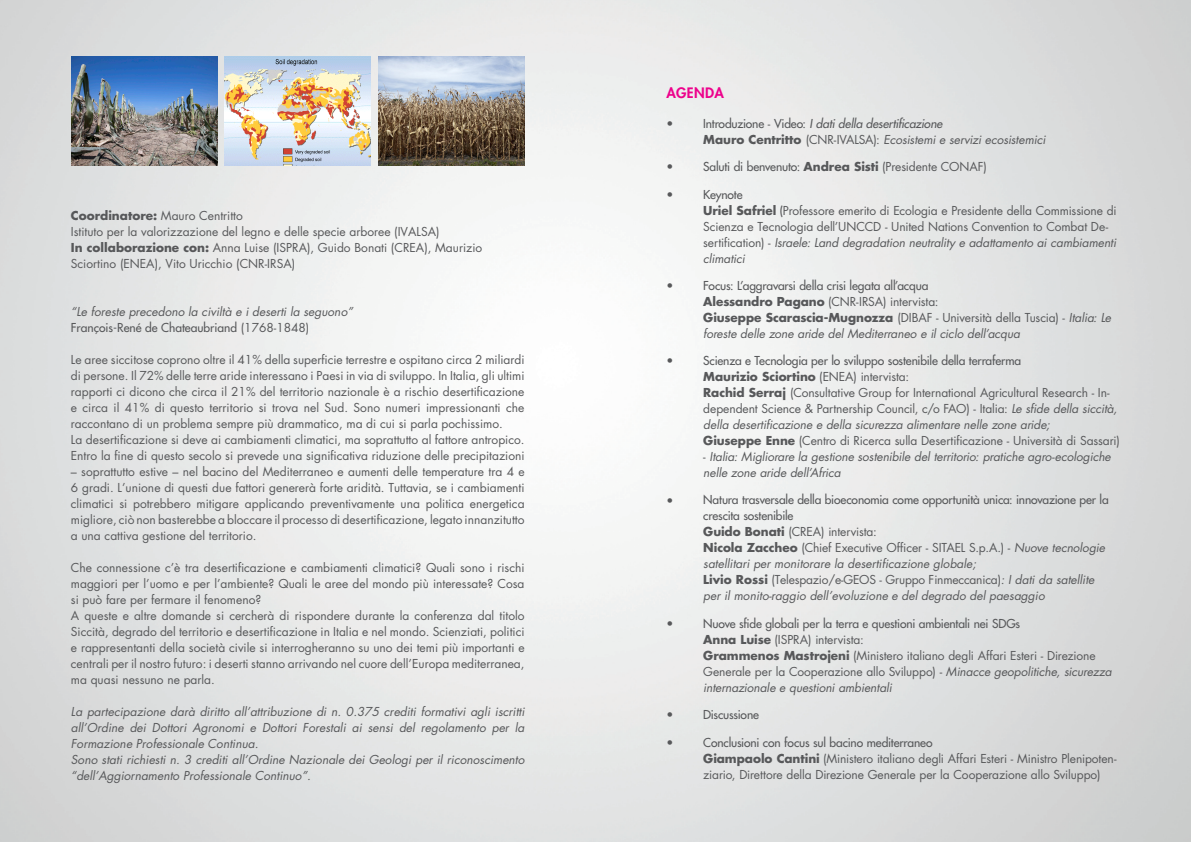
<style>
.page{position:relative;width:1191px;height:842px;background:#fff}
.page>*{position:absolute;margin:0;border:0;box-sizing:border-box;transform-origin:0 0}
.titolo_testo{font:800 14px "Futura Std";letter-spacing:.025em;color:#ed028c}
.testo_descrittivo{font:12px/16px "Futura Std";color:#57585a}
.testo_descrittivo-2{font:italic 12px/16px "Futura Std";color:#57585a}
.testo_descrittivo-3{font:500 12px "Futura Std";color:#57585a}
.s1{font-weight:700}
.s2{font-weight:400}
.s3{font-weight:500;font-style:normal}
.s4{font-style:normal}
.s5{font-weight:500}
.s6{font-weight:700;font-style:normal}
.s7{font-style:italic}
</style>
<div class="page">
<img style="left:0;top:0;width:1191px;height:842px">
<img style="left:72px;top:57px;width:145px;height:109px">
<img style="left:225px;top:57px;width:146px;height:109px">
<img style="left:379px;top:57px;width:145px;height:109px">
<p class="testo_descrittivo" style="left:71px;top:207px;width:173px"><span class="s1">Coordinatore:</span> Mauro Centritto</p>
<p class="testo_descrittivo" style="left:71px;top:223px;width:370px">Istituto per la valorizzazione del legno e delle specie arboree (IVALSA)</p>
<p class="testo_descrittivo" style="left:71px;top:239px;width:413px"><span class="s1">In collaborazione con:</span> Anna Luise (ISPRA), Guido Bonati (CREA), Maurizio<br>Sciortino (ENEA), Vito Uricchio (CNR-IRSA)</p>
<p class="testo_descrittivo-2" style="left:71px;top:303px;width:283px">“Le foreste precedono la civiltà e i deserti la seguono”</p>
<p class="testo_descrittivo-3" style="left:71px;top:320px;width:240px">François-René de Chateaubriand <span class="s2">(1768-1848)</span></p>
<p class="testo_descrittivo" style="left:71px;top:351px;width:455px;text-align:justify">Le aree siccitose coprono oltre il 41% della superficie terrestre e ospitano circa 2 miliardi di persone. Il 72% delle terre aride interessano i Paesi in via di sviluppo. In Italia, gli ultimi rapporti ci dicono che circa il 21% del territorio nazionale è a rischio desertificazione e circa il 41% di questo territorio si trova nel Sud. Sono numeri impressionanti che raccontano di un problema sempre più drammatico, ma di cui si parla pochissimo.</p>
<p class="testo_descrittivo" style="left:71px;top:431px;width:455px">La desertificazione si deve ai cambiamenti climatici, ma soprattutto al fattore antropico.<br>Entro la fine di questo secolo si prevede una significativa riduzione delle precipitazioni</p>
<p class="testo_descrittivo" style="left:71px;top:463px;width:455px;text-align:justify">– soprattutto estive – nel bacino del Mediterraneo e aumenti delle temperature tra 4 e 6 gradi. L’unione di questi due fattori genererà forte aridità. Tuttavia, se i cambiamenti climatici si potrebbero mitigare applicando preventivamente una politica energetica migliore, ciò non basterebbe a bloccare il processo di desertificazione, legato innanzitutto a una cattiva gestione del territorio.</p>
<p class="testo_descrittivo" style="left:71px;top:559px;width:455px;text-align:justify">Che connessione c’è tra desertificazione e cambiamenti climatici? Quali sono i rischi maggiori per l’uomo e per l’ambiente? Quali le aree del mondo più interessate? Cosa si può fare per fermare il fenomeno?</p>
<p class="testo_descrittivo" style="left:71px;top:607px;width:455px;text-align:justify">A queste e altre domande si cercherà di rispondere durante la conferenza dal titolo Siccità, degrado del territorio e desertificazione in Italia e nel mondo. Scienziati, politici e rappresentanti della società civile si interrogheranno su uno dei temi più importanti e centrali per il nostro futuro: i deserti stanno arrivando nel cuore dell’Europa mediterranea, ma quasi nessuno ne parla.</p>
<p class="testo_descrittivo-2" style="left:71px;top:703px;width:455px;text-align:justify">La partecipazione darà diritto all’attribuzione di n. 0.375 crediti formativi agli iscritti all’Ordine dei Dottori Agronomi e Dottori Forestali ai sensi del regolamento per la Formazione Professionale Continua.</p>
<p class="testo_descrittivo-2" style="left:71px;top:751px;width:455px">Sono stati richiesti n. 3 crediti all’Ordine Nazionale dei Geologi per il riconoscimento “dell’Aggiornamento Professionale Continuo”.</p>
<p class="titolo_testo" style="left:666px;top:84px;width:59px">AGENDA</p>
<p class="testo_descrittivo-3" style="left:666px;top:116px;width:8px">•</p>
<p class="testo_descrittivo-2" style="left:703px;top:116px;width:344px"><span class="s3">Introduzione</span> <span class="s4">-</span> <span class="s3">Video:</span> <span class="s5">I dati della desertificazione<br></span><span class="s6">Mauro Centritto</span> <span class="s4">(CNR-IVALSA):</span> Ecosistemi e servizi ecosistemici</p>
<p class="testo_descrittivo-3" style="left:666px;top:159px;width:8px">•</p>
<p class="testo_descrittivo-3" style="left:703px;top:159px;width:285px">Saluti di benvenuto: <span class="s1">Andrea Sisti</span> <span class="s2">(Presidente CONAF)</span></p>
<p class="testo_descrittivo-3" style="left:666px;top:187px;width:8px">•</p>
<p class="testo_descrittivo" style="left:703px;top:186px;width:415px"><span class="s5">Keynote<br></span><span class="s1">Uriel Safriel</span> <span class="s5">(</span>Professore emerito di Ecologia e Presidente della Commissione di Scienza e Tecnologia dell’UNCCD - United Nations Convention to Combat De&shy;sertification) - <span class="s7">Israele: Land degradation neutrality e adattamento ai cambiamenti climatici</span></p>
<p class="testo_descrittivo-3" style="left:666px;top:278px;width:8px">•</p>
<p class="testo_descrittivo-2" style="left:703px;top:278px;width:409px"><span class="s3">Focus: L’aggravarsi della crisi legata all’acqua<br></span><span class="s6">Alessandro Pagano</span> <span class="s4">(CNR-IRSA) intervista:<br></span><span class="s6">Giuseppe Scarascia-Mugnozza</span> <span class="s4">(DIBAF - Università della Tuscia) -</span> Italia: Le foreste delle zone aride del Mediterraneo e il ciclo dell’acqua</p>
<p class="testo_descrittivo-3" style="left:666px;top:353px;width:8px">•</p>
<p class="testo_descrittivo" style="left:703px;top:353px;width:418px"><span class="s5">Scienza e Tecnologia per lo sviluppo sostenibile della terraferma<br></span><span class="s1">Maurizio Sciortino</span> (ENEA) intervista:<br><span class="s1">Rachid Serraj</span> (Consultative Group for International Agricultural Research - In&shy;dependent Science &amp; Partnership Council, c/o FAO) - Italia: <span class="s7">Le sfide della siccità, della desertificazione e della sicurezza alimentare nelle zone aride;<br></span><span class="s1">Giuseppe Enne</span> (Centro di Ricerca sulla Desertificazione - Università di Sassari)</p>
<p class="testo_descrittivo-2" style="left:703px;top:449px;width:409px"><span class="s4">-</span> Italia: Migliorare la gestione sostenibile del territorio: pratiche agro-ecologiche nelle zone aride dell’Africa</p>
<p class="testo_descrittivo-3" style="left:666px;top:493px;width:8px">•</p>
<p class="testo_descrittivo-2" style="left:703px;top:492px;width:407px"><span class="s3">Natura trasversale della bioeconomia come opportunità unica: innovazione per la crescita sostenibile<br></span><span class="s6">Guido Bonati</span> <span class="s4">(CREA) intervista:<br></span><span class="s6">Nicola Zaccheo</span> <span class="s4">(Chief Executive Officer - SITAEL S.p.A.) -</span> Nuove tecnologie satellitari per monitorare la desertificazione globale;<br><span class="s6">Livio Rossi</span> <span class="s4">(Telespazio/e-GEOS - Gruppo Finmeccanica)</span>: I dati da satellite per il monito-raggio dell’evoluzione e del degrado del paesaggio</p>
<p class="testo_descrittivo-3" style="left:666px;top:616px;width:8px">•</p>
<p class="testo_descrittivo" style="left:703px;top:616px;width:410px"><span class="s5">Nuove sfide globali per la terra e questioni ambientali nei SDGs<br></span><span class="s1">Anna Luise</span> (ISPRA) intervista:<br><span class="s1">Grammenos Mastrojeni</span> (Ministero italiano degli Affari Esteri - Direzione Generale per la Cooperazione allo Sviluppo) - <span class="s7">Minacce geopolitiche, sicurezza internazionale e questioni ambientali</span></p>
<p class="testo_descrittivo-3" style="left:666px;top:707px;width:8px">•</p>
<p class="testo_descrittivo-3" style="left:703px;top:707px;width:57px">Discussione</p>
<p class="testo_descrittivo-3" style="left:666px;top:735px;width:8px">•</p>
<p class="testo_descrittivo" style="left:703px;top:734px;width:415px"><span class="s5">Conclusioni con focus sul bacino mediterraneo<br></span><span class="s1">Giampaolo Cantini</span> (Ministero italiano degli Affari Esteri - Ministro Plenipoten&shy;ziario, Direttore della Direzione Generale per la Cooperazione allo Sviluppo)</p>
</div>
